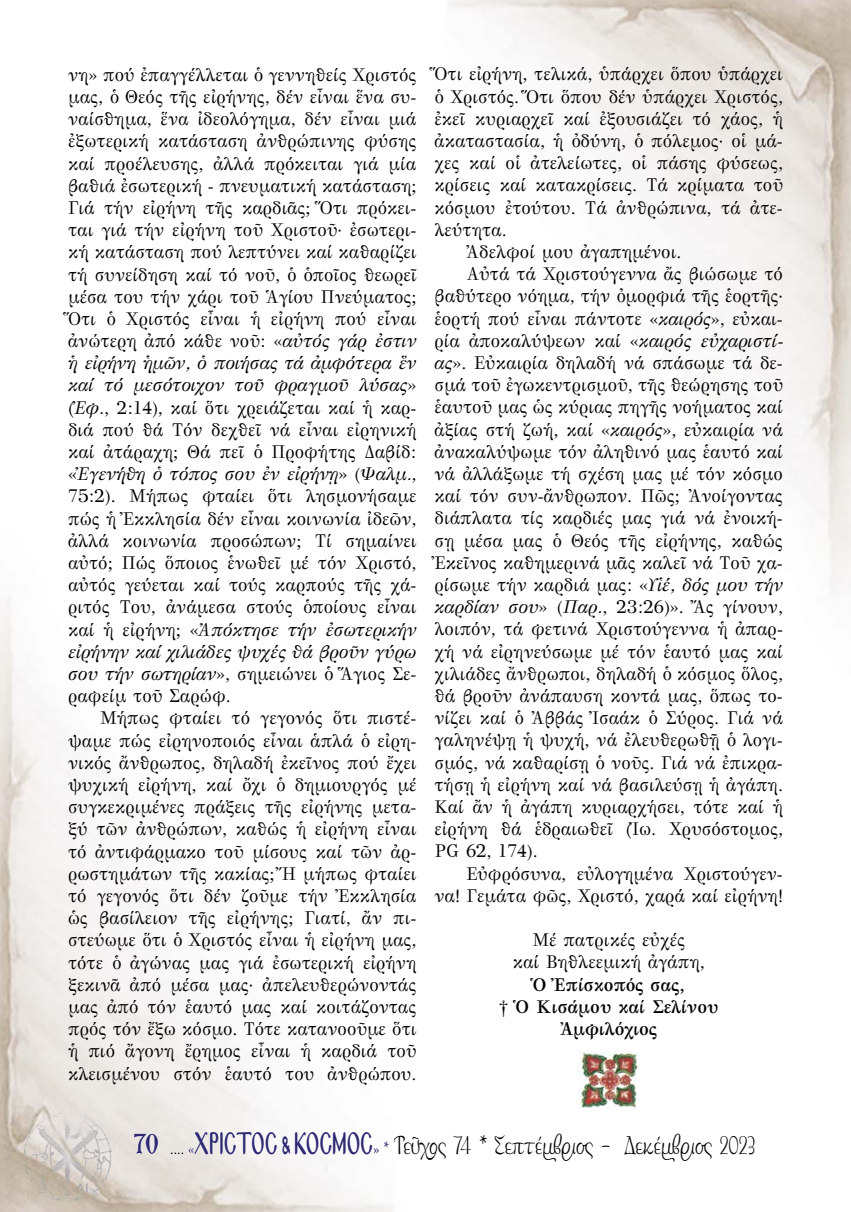
<style>
.page{position:relative;width:851px;height:1212px;background:#fff}
.page>*{position:absolute;margin:0;border:0;box-sizing:border-box;transform-origin:0 0}
.t1{font:29.25px "KS Philadelphia";color:#000;scale:.77 1}
.t2{font:18px/22.2px "GFS Bodoni";color:#000;text-align:justify}
.t3{font:700 18px/22.2px "GFS Bodoni";color:#000;text-align:center}
.s1{font-style:italic}
.s2{font-family:"Ag Symeon UC";font-size:30px;color:#2e2973}
.s3{font-family:"Minion Pro";font-size:15px}
.s4{font-family:"Minion Pro";font-size:15px;color:#2e2973}
.s5{font-family:"Mg Byzantine UC Pol Normal";font-size:27px;color:#2e2973}
.s6{font-family:"Minion Pro";font-size:19.5px;color:#2e2973}
</style>
<div class="page">
<img style="left:0;top:0;width:850px;height:1212px">
<img style="left:578px;top:1051px;width:61px;height:58px">
<p class="t2" style="left:68px;top:62px;width:350px">νη» πού ἐπαγγέλλεται ὁ γεννηθείς Χριστός μας, ὁ Θεός τῆς εἰρήνης, δέν εἶναι ἕνα συ&shy;ναίσθημα, ἕνα ἰδεολόγημα, δέν εἶναι μιά ἐξωτερική κατάσταση ἀνθρώπινης φύσης καί προέλευσης, ἀλλά πρόκειται γιά μία βαθιά ἐσωτερική - πνευματική κατάσταση; Γιά τήν εἰρήνη τῆς καρδιᾶς; Ὅτι πρόκει&shy;ται γιά τήν εἰρήνη τοῦ Χριστοῦ· ἐσωτερι&shy;κή κατάσταση πού λεπτύνει καί καθαρίζει τή συνείδηση καί τό νοῦ, ὁ ὁποῖος θεωρεῖ μέσα του τήν χάρι τοῦ Ἁγίου Πνεύματος; Ὅτι ὁ Χριστός εἶναι ἡ εἰρήνη πού εἶναι ἀνώτερη ἀπό κάθε νοῦ: «<span class="s1">αὐτός γάρ ἐστιν ἡ εἰρήνη ἡμῶν, ὁ ποιήσας τά ἀμφότερα ἕν καί τό μεσότοιχον τοῦ φραγμοῦ λύσας</span>» (<span class="s1">Ἐφ.</span>, 2:14), καί ὅτι χρειάζεται καί ἡ καρ&shy;διά πού θά Τόν δεχθεῖ νά εἶναι εἰρηνική καί ἀτάραχη; Θά πεῖ ὁ Προφήτης Δαβίδ: «<span class="s1">Ἐγενήθη ὁ τόπος σου ἐν εἰρήνῃ</span>» (<span class="s1">Ψαλμ.</span>, 75:2). Μήπως φταίει ὅτι λησμονήσαμε πώς ἡ Ἐκκλησία δέν εἶναι κοινωνία ἰδεῶν, ἀλλά κοινωνία προσώπων; Τί σημαίνει αὐτό; Πώς ὅποιος ἑνωθεῖ μέ τόν Χριστό, αὐτός γεύεται καί τούς καρπούς τῆς χά&shy;ριτός Του, ἀνάμεσα στούς ὁποίους εἶναι καί ἡ εἰρήνη; «<span class="s1">Ἀπόκτησε τήν ἐσωτερικήν εἰρήνην καί χιλιάδες ψυχές θά βροῦν γύρω σου τήν σωτηρίαν</span>», σημειώνει ὁ Ἅγιος Σε&shy;ραφείμ τοῦ Σαρώφ.</p>
<p class="t2" style="left:68px;top:706px;width:350px;text-indent:32px">Μήπως φταίει τό γεγονός ὅτι πιστέ&shy;ψαμε πώς εἰρηνοποιός εἶναι ἁπλά ὁ εἰρη&shy;νικός ἄνθρωπος, δηλαδή ἐκεῖνος πού ἔχει ψυχική εἰρήνη, καί ὄχι ὁ δημιουργός μέ συγκεκριμένες πράξεις τῆς εἰρήνης μετα&shy;ξύ τῶν ἀνθρώπων, καθώς ἡ εἰρήνη εἶναι τό ἀντιφάρμακο τοῦ μίσους καί τῶν ἀρ&shy;ρωστημάτων τῆς κακίας; Ἤ μήπως φταίει τό γεγονός ὅτι δέν ζοῦμε τήν Ἐκκλησία ὡς βασίλειον τῆς εἰρήνης; Γιατί, ἄν πι&shy;στεύωμε ὅτι ὁ Χριστός εἶναι ἡ εἰρήνη μας, τότε ὁ ἀγώνας μας γιά ἐσωτερική εἰρήνη ξεκινᾶ ἀπό μέσα μας· ἀπελευθερώνοντάς μας ἀπό τόν ἑαυτό μας καί κοιτάζοντας πρός τόν ἔξω κόσμο. Τότε κατανοοῦμε ὅτι ἡ πιό ἄγονη ἔρημος εἶναι ἡ καρδιά τοῦ κλεισμένου στόν ἑαυτό του ἀνθρώπου.</p>
<p class="t2" style="left:434px;top:62px;width:350px">Ὅτι εἰρήνη, τελικά, ὑπάρχει ὅπου ὑπάρχει</p>
<p class="t2" style="left:434px;top:84px;width:350px">ὁ Χριστός. Ὅτι ὅπου δέν ὑπάρχει Χριστός,</p>
<p class="t2" style="left:434px;top:106px;width:350px">ἐκεῖ κυριαρχεῖ καί ἐξουσιάζει τό χάος, ἡ</p>
<p class="t2" style="left:434px;top:128px;width:350px">ἀκαταστασία, ἡ ὀδύνη, ὁ πόλεμος· οἱ μά-</p>
<p class="t2" style="left:434px;top:151px;width:350px">χες καί οἱ ἀτελείωτες, οἱ πάσης φύσεως,</p>
<p class="t2" style="left:434px;top:173px;width:350px">κρίσεις καί κατακρίσεις. Τά κρίματα τοῦ</p>
<p class="t2" style="left:434px;top:195px;width:350px">κόσμου ἐτούτου. Τά ἀνθρώπινα, τά ἀτε-</p>
<p class="t2" style="left:434px;top:217px;width:74px">λεύτητα.</p>
<p class="t2" style="left:466px;top:239px;width:216px">Ἀδελφοί μου ἀγαπημένοι.</p>
<p class="t2" style="left:466px;top:262px;width:318px">Αὐτά τά Χριστούγεννα ἄς βιώσωμε τό</p>
<p class="t2" style="left:434px;top:284px;width:350px">βαθύτερο νόημα, τήν ὀμορφιά τῆς ἑορτῆς·</p>
<p class="t2" style="left:434px;top:306px;width:350px">ἑορτή πού εἶναι πάντοτε «<span class="s1">καιρός</span>», εὐκαι-</p>
<p class="t2" style="left:434px;top:328px;width:350px">ρία ἀποκαλύψεων καί «<span class="s1">καιρός εὐχαριστί-</span></p>
<p class="t2" style="left:434px;top:350px;width:350px"><span class="s1">ας</span>». Εὐκαιρία δηλαδή νά σπάσωμε τά δε-</p>
<p class="t2" style="left:434px;top:373px;width:350px">σμά τοῦ ἐγωκεντρισμοῦ, τῆς θεώρησης τοῦ</p>
<p class="t2" style="left:434px;top:395px;width:350px">ἑαυτοῦ μας ὡς κύριας πηγῆς νοήματος καί</p>
<p class="t2" style="left:434px;top:417px;width:350px">ἀξίας στή ζωή, καί «<span class="s1">καιρός</span>», εὐκαιρία νά</p>
<p class="t2" style="left:434px;top:439px;width:350px">ἀνακαλύψωμε τόν ἀληθινό μας ἑαυτό καί</p>
<p class="t2" style="left:434px;top:461px;width:350px">νά ἀλλάξωμε τή σχέση μας μέ τόν κόσμο</p>
<p class="t2" style="left:434px;top:483px;width:350px">καί τόν συν-ἄνθρωπον. Πῶς; Ἀνοίγοντας</p>
<p class="t2" style="left:434px;top:506px;width:350px">διάπλατα τίς καρδιές μας γιά νά ἐνοική-</p>
<p class="t2" style="left:434px;top:528px;width:350px">σῃ μέσα μας ὁ Θεός τῆς εἰρήνης, καθώς</p>
<p class="t2" style="left:434px;top:550px;width:350px">Ἐκεῖνος καθημερινά μᾶς καλεῖ νά Τοῦ χα-</p>
<p class="t2" style="left:434px;top:572px;width:350px">ρίσωμε τήν καρδιά μας: «<span class="s1">Υἱέ, δός μου τήν</span></p>
<p class="t2" style="left:434px;top:594px;width:350px"><span class="s1">καρδίαν σου</span>» (<span class="s1">Παρ.</span>, 23:26)». Ἄς γίνουν,</p>
<p class="t2" style="left:434px;top:617px;width:350px">λοιπόν, τά φετινά Χριστούγεννα ἡ ἀπαρ-</p>
<p class="t2" style="left:434px;top:639px;width:350px">χή νά εἰρηνεύσωμε μέ τόν ἑαυτό μας καί</p>
<p class="t2" style="left:434px;top:661px;width:350px">χιλιάδες ἄνθρωποι, δηλαδή ὁ κόσμος ὅλος,</p>
<p class="t2" style="left:434px;top:683px;width:350px">θά βροῦν ἀνάπαυση κοντά μας, ὅπως το-</p>
<p class="t2" style="left:434px;top:705px;width:350px">νίζει καί ὁ Ἀββάς Ἰσαάκ ὁ Σύρος. Γιά νά</p>
<p class="t2" style="left:434px;top:728px;width:350px">γαληνέψῃ ἡ ψυχή, νά ἐλευθερωθῇ ὁ λογι-</p>
<p class="t2" style="left:434px;top:750px;width:350px">σμός, νά καθαρίσῃ ὁ νοῦς. Γιά νά ἐπικρα-</p>
<p class="t2" style="left:434px;top:772px;width:350px">τήσῃ ἡ εἰρήνη καί νά βασιλεύσῃ ἡ ἀγάπη.</p>
<p class="t2" style="left:434px;top:794px;width:350px">Καί ἄν ἡ ἀγάπη κυριαρχήσει, τότε καί ἡ</p>
<p class="t2" style="left:434px;top:816px;width:350px">εἰρήνη θά ἑδραιωθεῖ (Ἰω. Χρυσόστομος,</p>
<p class="t2" style="left:434px;top:839px;width:105px">PG 62, 174).</p>
<p class="t2" style="left:466px;top:861px;width:318px">Εὐφρόσυνα, εὐλογημένα Χριστούγεν-</p>
<p class="t2" style="left:434px;top:883px;width:350px">να! Γεμάτα φῶς, Χριστό, χαρά καί εἰρήνη!</p>
<p class="t2" style="left:512px;top:927px;width:193px;text-align:center">Μέ πατρικές εὐχές<br>καί Βηθλεεμική ἀγάπη,</p>
<p class="t3" style="left:499px;top:972px;width:220px">Ὁ Ἐπίσκοπός σας,<br>† Ὁ Κισάμου καί Σελίνου<br>Ἀμφιλόχιος</p>
<h1 class="t1" style="left:134px;top:1131px;width:808px"><span class="s2">70</span> <span class="s3">....</span> <span class="s4">«</span><span class="s5">ΧΡΙΣΤΟΣ &amp; ΚΟΣΜΟΣ</span><span class="s4">»</span> <span class="s6">*</span> Τεῦχος 74 * Σεπτέμβριος - Δεκέμβριος 2023</h1>
</div>
